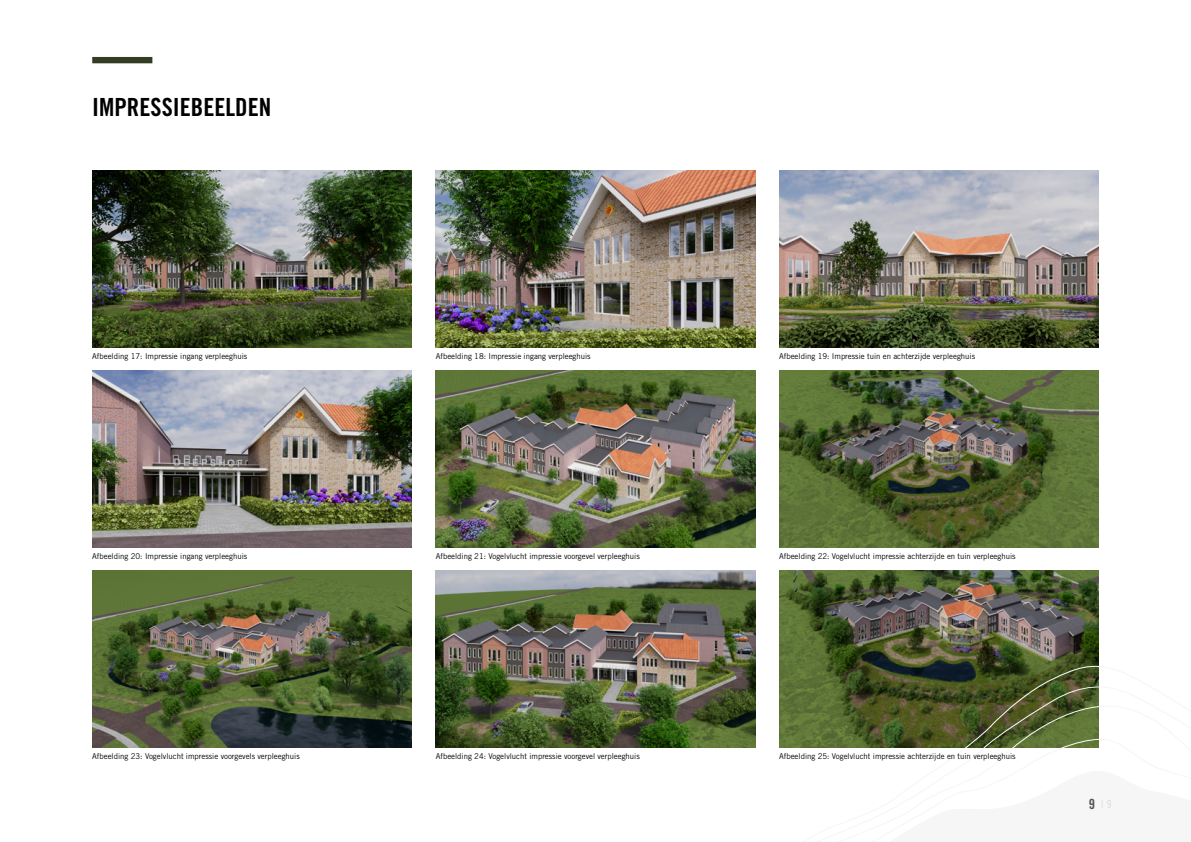
<style>
.page{position:relative;width:1191px;height:842px;background:#fff}
.page>*{position:absolute;margin:0;border:0;box-sizing:border-box;transform-origin:0 0}
.t1{font:25px "Trade Gothic LT Std Bd Cn 20";color:#000}
.t2{font:14px "Trade Gothic LT Std Bd Cn 20";color:#545454}
.t3{font:8px "Trade Gothic LT Std";color:#000}
.s1{font-family:"Trade Gothic LT Std";font-size:11px;color:#d9d9d9}
.s2{font-family:"Trade Gothic LT Std Cn 18";font-size:11px;color:#d9d9d9}
</style>
<div class="page">
<img style="left:92px;top:170px;width:320px;height:178px">
<img style="left:436px;top:170px;width:319px;height:178px">
<img style="left:779px;top:170px;width:319px;height:178px">
<img style="left:92px;top:370px;width:320px;height:178px">
<img style="left:436px;top:370px;width:319px;height:178px">
<img style="left:779px;top:370px;width:319px;height:178px">
<img style="left:92px;top:570px;width:320px;height:178px">
<img style="left:436px;top:570px;width:319px;height:178px">
<img style="left:779px;top:570px;width:319px;height:178px">
<svg style="left:802px;top:660px;width:297px;height:88px;background:#4b582a"></svg>
<div style="left:92px;top:57px;width:60px;height:6px;background:#333d22"></div>
<h1 class="t1" style="left:92px;top:92px;width:181px">IMPRESSIEBEELDEN</h1>
<p class="t3" style="left:92px;top:351px;width:156px">Afbeelding 17: Impressie ingang verpleeghuis</p>
<p class="t3" style="left:436px;top:351px;width:156px">Afbeelding 18: Impressie ingang verpleeghuis</p>
<p class="t3" style="left:779px;top:351px;width:197px">Afbeelding 19: Impressie tuin en achterzijde verpleeghuis</p>
<p class="t3" style="left:92px;top:552px;width:156px">Afbeelding 20: Impressie ingang verpleeghuis</p>
<p class="t3" style="left:436px;top:552px;width:206px">Afbeelding 21: Vogelvlucht impressie voorgevel verpleeghuis</p>
<p class="t3" style="left:779px;top:552px;width:238px">Afbeelding 22: Vogelvlucht impressie achterzijde en tuin verpleeghuis</p>
<p class="t3" style="left:92px;top:751px;width:209px">Afbeelding 23: Vogelvlucht impressie voorgevels verpleeghuis</p>
<p class="t3" style="left:436px;top:751px;width:206px">Afbeelding 24: Vogelvlucht impressie voorgevel verpleeghuis</p>
<p class="t3" style="left:779px;top:751px;width:238px">Afbeelding 25: Vogelvlucht impressie achterzijde en tuin verpleeghuis</p>
<h2 class="t2" style="left:1089px;top:796px;width:24px">9 <span class="s1">|</span> <span class="s2">9</span></h2>
</div>
